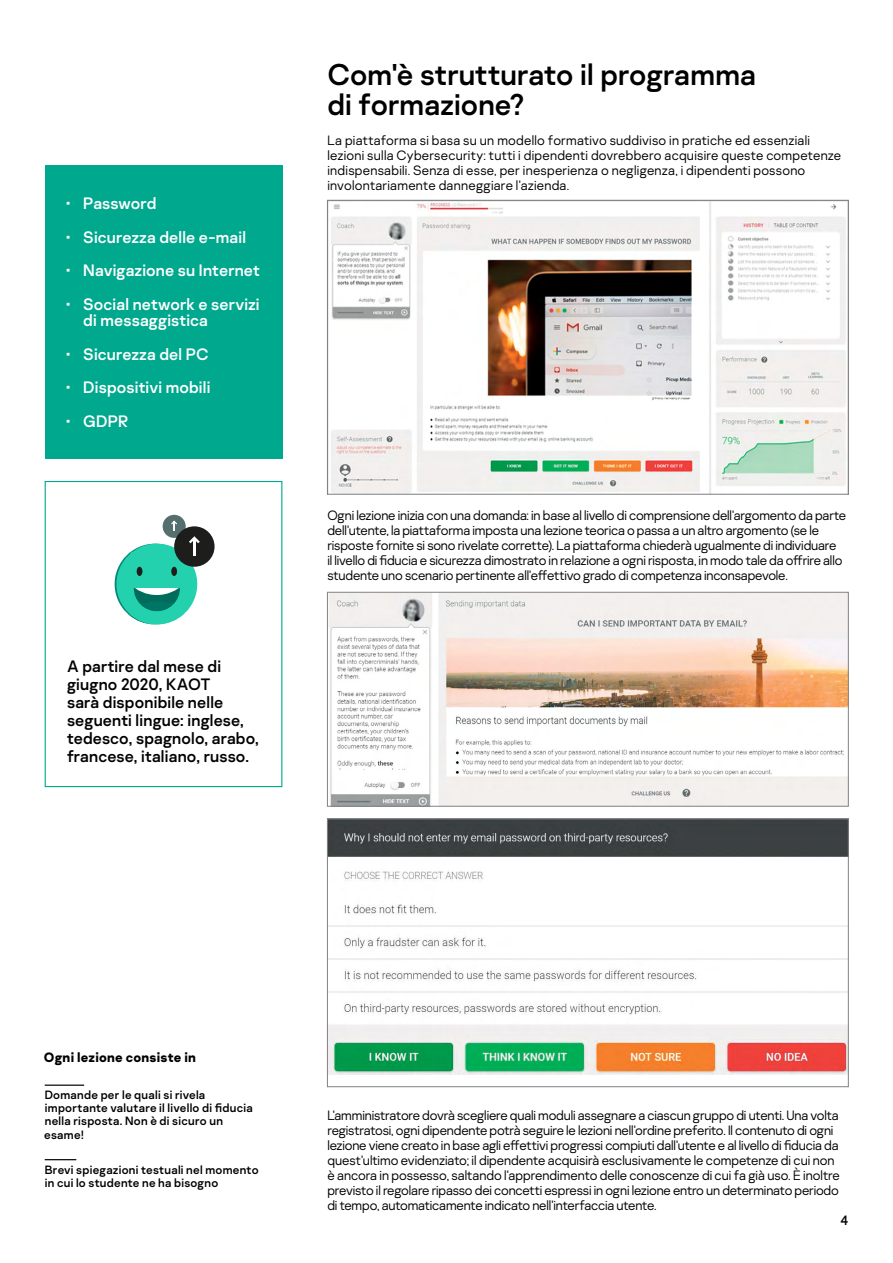
<style>
.page{position:relative;width:893px;height:1263px;background:#fff}
.page>*{position:absolute;margin:0;border:0;box-sizing:border-box;transform-origin:0 0}
.t1{font:30px/30px "Kaspersky Sans";color:#000}
.t2{font:16.5px/16.5px "Kaspersky Sans";letter-spacing:.005em;color:#fff}
.t3{font:16.5px/18px "Kaspersky Sans";letter-spacing:.01em;color:#000}
.t4{font:300 13.5px/15px "Kaspersky Sans";letter-spacing:-.01em;color:#000}
.t5{font:300 13.5px/15px "Kaspersky Sans";letter-spacing:.02em;color:#000}
.t6{font:700 13.5px "Kaspersky Sans";letter-spacing:.015em;color:#000}
.t7{font:13.5px "Kaspersky Sans";color:#000}
.t8{font:12px/13.2px "Kaspersky Sans";letter-spacing:.02em;color:#000}
</style>
<div class="page">
<img style="left:329px;top:594px;width:518px;height:211px">
<div style="left:327px;top:592px;width:522px;height:215px;border:1px solid #808285"></div>
<img style="left:329px;top:820px;width:518px;height:254px">
<div style="left:327px;top:818px;width:522px;height:269px;border:1px solid #808285"></div>
<hr style="left:45px;top:1084px;width:39px;height:2px;background:#000">
<hr style="left:45px;top:1159px;width:31px;height:1px;background:#000">
<img style="left:331px;top:202px;width:515px;height:291px">
<div style="left:327px;top:200px;width:522px;height:295px;border:1px solid #808285"></div>
<div style="left:45px;top:481px;width:237px;height:306px;border:1px solid #00a88e"></div>
<div style="left:116px;top:544px;width:81px;height:80px;background:#23d1ae;border-radius:50%"></div>
<div style="left:134px;top:565px;width:46px;height:46px;background:#006d5c;border-radius:50%"></div>
<svg style="left:119px;top:601px;width:75px;height:24px"></svg>
<svg style="left:133px;top:588px;width:47px;height:7px"></svg>
<div style="left:131px;top:552px;width:53px;height:36px;background:#23d1ae"></div>
<div style="left:137px;top:567px;width:5px;height:9px;background:#1d1d1b;border-radius:50%"></div>
<div style="left:171px;top:567px;width:6px;height:9px;background:#1d1d1b;border-radius:50%"></div>
<div style="left:163px;top:515px;width:23px;height:23px;background:#556e6e;border-radius:50%"></div>
<svg style="left:171px;top:521px;width:6px;height:10px"></svg>
<div style="left:174px;top:526px;width:41px;height:41px;background:#1d1d1b;border-radius:50%"></div>
<svg style="left:189px;top:536px;width:11px;height:7px"></svg>
<hr style="left:193px;top:538px;width:3px;height:17px;background:#fff">
<div style="left:45px;top:165px;width:238px;height:293px;background:#00a88e"></div>
<p class="t2" style="left:66px;top:195px;width:92px">• Password</p>
<p class="t2" style="left:66px;top:228px;width:181px">• Sicurezza delle e-mail</p>
<p class="t2" style="left:66px;top:262px;width:195px">• Navigazione su Internet</p>
<p class="t2" style="left:83px;top:296px;width:178px;text-indent:-17px">• Social network e servizi di messaggistica</p>
<p class="t2" style="left:66px;top:346px;width:144px">• Sicurezza del PC</p>
<p class="t2" style="left:66px;top:379px;width:146px">• Dispositivi mobili</p>
<p class="t2" style="left:66px;top:413px;width:64px">• GDPR</p>
<p class="t3" style="left:67px;top:657px;width:193px">A partire dal mese di giugno 2020, KAOT<br>sarà disponibile nelle seguenti lingue: inglese, tedesco, spagnolo, arabo, francese, italiano, russo.</p>
<h1 class="t1" style="left:327px;top:60px;width:430px">Com'è strutturato il programma di formazione?</h1>
<p class="t5" style="left:327px;top:133px;width:515px">La piattaforma si basa su un modello formativo suddiviso in pratiche ed essenziali lezioni sulla Cybersecurity: tutti i dipendenti dovrebbero acquisire queste competenze indispensabili. Senza di esse, per inesperienza o negligenza, i dipendenti possono involontariamente danneggiare l'azienda.</p>
<p class="t4" style="left:327px;top:508px;width:520px">Ogni lezione inizia con una domanda: in base al livello di comprensione dell'argomento da parte dell'utente, la piattaforma imposta una lezione teorica o passa a un altro argomento (se le risposte fornite si sono rivelate corrette). La piattaforma chiederà ugualmente di individuare<br>il livello di fiducia e sicurezza dimostrato in relazione a ogni risposta, in modo tale da offrire allo studente uno scenario pertinente all'effettivo grado di competenza inconsapevole.</p>
<p class="t6" style="left:44px;top:1049px;width:154px">Ogni lezione consiste in</p>
<p class="t8" style="left:44px;top:1088px;width:210px">Domande per le quali si rivela importante valutare il livello di fiducia nella risposta. Non è di sicuro un esame!</p>
<p class="t8" style="left:45px;top:1163px;width:215px">Brevi spiegazioni testuali nel momento in cui lo studente ne ha bisogno</p>
<p class="t4" style="left:327px;top:1108px;width:514px">L'amministratore dovrà scegliere quali moduli assegnare a ciascun gruppo di utenti. Una volta registratosi, ogni dipendente potrà seguire le lezioni nell'ordine preferito. Il contenuto di ogni lezione viene creato in base agli effettivi progressi compiuti dall'utente e al livello di fiducia da quest'ultimo evidenziato; il dipendente acquisirà esclusivamente le competenze di cui non è ancora in possesso, saltando l'apprendimento delle conoscenze di cui fa già uso. È inoltre previsto il regolare ripasso dei concetti espressi in ogni lezione entro un determinato periodo di tempo, automaticamente indicato nell'interfaccia utente.</p>
<p class="t7" style="left:840px;top:1212px;width:9px">4</p>
</div>
